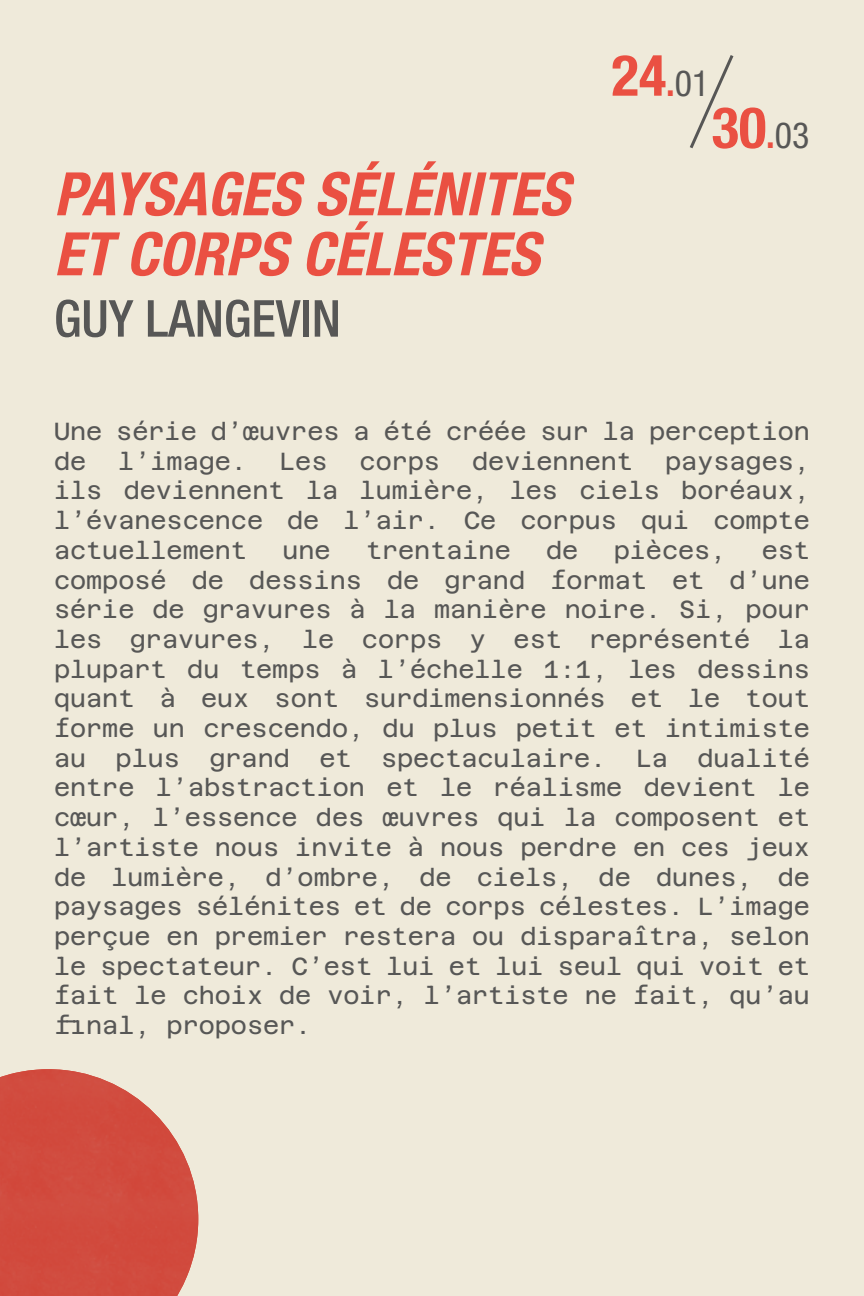
<style>
.page{position:relative;width:864px;height:1296px;background:#efeada}
.page>*{position:absolute;margin:0;border:0;box-sizing:border-box;transform-origin:0 0}
.t1{font:italic 700 condensed 60px/60px "Helvetica Neue LT Std";color:#ea5042}
.t2{font:700 condensed 57px "Helvetica Neue LT Std";color:#ea5042}
.t3{font:500 condensed 51px "Helvetica Neue LT Std";color:#575756}
.t4{font:24.6px/29.7px "Azeret Mono";color:#575756;text-align:justify}
.s1{font-size:36px}
.s2{font-weight:400;font-size:36px;color:#575756}
</style>
<div class="page">
<svg style="left:690px;top:55px;width:44px;height:94px"></svg>
<img style="left:0;top:1069px;width:198px;height:227px">
<h1 class="t1" style="left:54px;top:165px;width:517px">PAYSAGES SÉLÉNITES<br>ET CORPS CÉLESTES</h1>
<h3 class="t3" style="left:54px;top:288px;width:288px">GUY LANGEVIN</h3>
<h2 class="t2" style="left:612px;top:41px;width:99px">24<span class="s1">.</span><span class="s2">01</span></h2>
<h2 class="t2" style="left:712px;top:93px;width:99px">30<span class="s1">.</span><span class="s2">03</span></h2>
<p class="t4" style="left:54px;top:414px;width:757px">Une série d’œuvres a été créée sur la perception de</p>
<p class="t4" style="left:118px;top:444px;width:130px">l’image.</p>
<p class="t4" style="left:279px;top:444px;width:50px">Les</p>
<p class="t4" style="left:360px;top:444px;width:82px">corps</p>
<p class="t4" style="left:472px;top:444px;width:162px">deviennent</p>
<p class="t4" style="left:54px;top:444px;width:758px;text-indent:611px">paysages, ils deviennent la lumière, les ciels boréaux, l’évanescence de l’air. Ce corpus qui compte actuellement</p>
<p class="t4" style="left:282px;top:533px;width:50px">une</p>
<p class="t4" style="left:366px;top:533px;width:146px">trentaine</p>
<p class="t4" style="left:546px;top:533px;width:34px">de</p>
<p class="t4" style="left:614px;top:533px;width:114px">pièces,</p>
<p class="t4" style="left:54px;top:533px;width:758px;text-indent:708px">est composé de dessins de grand format et d’une série de gravures à la manière noire. Si, pour les gravures, le corps y est représenté la plupart du temps à l’échelle 1:1, les dessins quant à eux sont surdimensionnés et le tout forme un crescendo, du plus petit et intimiste au plus grand et spectaculaire. La dualité entre l’abstraction et le réalisme devient le cœur, l’essence des œuvres qui la composent et l’artiste nous invite à nous perdre en ces jeux de lumière, d’ombre, de ciels, de dunes, de paysages sélénites et de corps célestes. L’image perçue en premier restera ou disparaîtra, selon le spectateur. C’est lui et lui seul qui voit et fait le choix de voir, l’artiste ne fait, qu’au final, proposer.</p>
</div>
